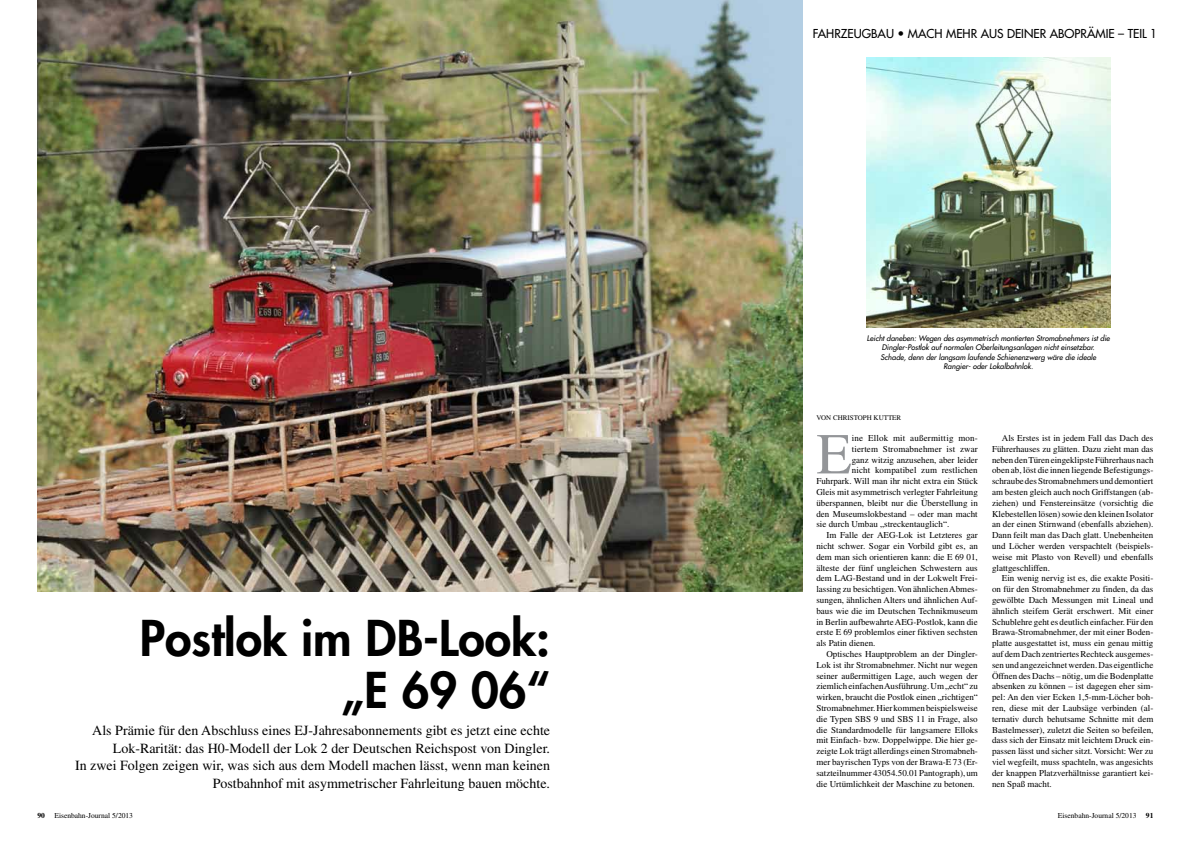
<style>
.page{position:relative;width:1191px;height:842px;background:#fff}
.page>*{position:absolute;margin:0;border:0;box-sizing:border-box;transform-origin:0 0}
.t1{font:57.9px "Times LT Std";color:#939598}
.t2{font:800 48px/52px "Futura Std";color:#000;text-align:right}
.t3{font:14px/17.5px "Times LT Std";color:#000;text-align:right}
.t4{font:500 12px "Futura Std";color:#000}
.t5{font:9px/10.8px "Times LT Std";color:#000;text-align:justify}
.t6{font:9px "Times LT Std";letter-spacing:.02em;color:#000}
.t7{font:italic 500 7.5px/9.5px "Futura Std";color:#000;text-align:center}
.t8{font:7.5px "Times LT Std";color:#000}
.t9{font:700 7.5px "Times LT Std";color:#000}
.t10{font:7px "Times LT Std";color:#000}
</style>
<div class="page">
<img style="left:38px;top:0;width:764px;height:591px">
<img style="left:866px;top:58px;width:244px;height:269px">
<h3 class="t4" style="left:813px;top:26px;width:346px">FAHRZEUGBAU • MACH MEHR AUS DEINER ABOPRÄMIE – TEIL 1</h3>
<p class="t7" style="left:867px;top:333px;width:244px">Leicht daneben: Wegen des asymmetrisch montierten Stromabnehmers ist die Dingler-Postlok auf normalen Oberleitungsanlagen nicht einsetzbar.<br>Schade, denn der langsam laufende Schienenzwerg wäre die ideale Rangier- oder Lokalbahnlok.</p>
<h2 class="t2" style="left:140px;top:613px;width:412px">Postlok im DB-Look: „E 69 06“</h2>
<p class="t3" style="left:75px;top:722px;width:476px">Als Prämie für den Abschluss eines EJ-Jahresabonnements gibt es jetzt eine echte Lok-Rarität: das H0-Modell der Lok 2 der Deutschen Reichspost von Dingler.<br>In zwei Folgen zeigen wir, was sich aus dem Modell machen lässt, wenn man keinen Postbahnhof mit asymmetrischer Fahrleitung bauen möchte.</p>
<p class="t10" style="left:816px;top:414px;width:6px">von</p>
<p class="t10" style="left:833px;top:414px;width:10px">Christoph</p>
<p class="t10" style="left:873px;top:414px;width:11px">Kutter</p>
<h1 class="t1" style="left:816px;top:421px;width:37px">E</h1>
<p class="t6" style="left:852px;top:433px;width:127px">ine Ellok mit außermittig mon-</p>
<p class="t5" style="left:852px;top:443px;width:127px">tiertem Stromabnehmer ist zwar</p>
<p class="t5" style="left:852px;top:454px;width:127px">ganz witzig anzusehen, aber leider</p>
<p class="t5" style="left:852px;top:465px;width:127px">nicht kompatibel zum restlichen</p>
<p class="t5" style="left:816px;top:476px;width:163px">Fuhrpark. Will man ihr nicht extra ein Stück</p>
<p class="t5" style="left:816px;top:487px;width:163px">Gleis mit asymmetrisch verlegter Fahrleitung</p>
<p class="t5" style="left:816px;top:497px;width:163px">überspannen, bleibt nur die Überstellung in</p>
<p class="t5" style="left:816px;top:508px;width:163px">den Museumslokbestand – oder man macht</p>
<p class="t5" style="left:816px;top:519px;width:134px">sie durch Umbau „streckentauglich“.</p>
<p class="t5" style="left:826px;top:530px;width:153px">Im Falle der AEG-Lok ist Letzteres gar</p>
<p class="t5" style="left:816px;top:541px;width:163px">nicht schwer. Sogar ein Vorbild gibt es, an</p>
<p class="t5" style="left:816px;top:551px;width:163px">dem man sich orientieren kann: die E 69 01,</p>
<p class="t5" style="left:816px;top:562px;width:163px">älteste der fünf ungleichen Schwestern aus</p>
<p class="t5" style="left:816px;top:573px;width:163px">dem LAG-Bestand und in der Lokwelt Frei-</p>
<p class="t5" style="left:816px;top:584px;width:163px">lassing zu besichtigen. Von ähnlichen Abmes-</p>
<p class="t5" style="left:816px;top:595px;width:163px">sungen, ähnlichen Alters und ähnlichen Auf-</p>
<p class="t5" style="left:816px;top:605px;width:163px">baus wie die im Deutschen Technikmuseum</p>
<p class="t5" style="left:816px;top:616px;width:163px">in Berlin aufbewahrte AEG-Postlok, kann die</p>
<p class="t5" style="left:816px;top:627px;width:163px">erste E 69 problemlos einer fiktiven sechsten</p>
<p class="t5" style="left:816px;top:638px;width:61px">als Patin dienen.</p>
<p class="t5" style="left:826px;top:649px;width:153px">Optisches Hauptproblem an der Dingler-</p>
<p class="t5" style="left:816px;top:659px;width:163px">Lok ist ihr Stromabnehmer. Nicht nur wegen</p>
<p class="t5" style="left:816px;top:670px;width:163px">seiner außermittigen Lage, auch wegen der</p>
<p class="t5" style="left:816px;top:681px;width:163px">ziemlich einfachen Ausführung. Um „echt“ zu</p>
<p class="t5" style="left:816px;top:692px;width:163px">wirken, braucht die Postlok einen „richtigen“</p>
<p class="t5" style="left:816px;top:703px;width:163px">Stromabnehmer. Hier kommen beispielsweise</p>
<p class="t5" style="left:816px;top:713px;width:163px">die Typen SBS 9 und SBS 11 in Frage, also</p>
<p class="t5" style="left:816px;top:724px;width:163px">die Standardmodelle für langsamere Elloks</p>
<p class="t5" style="left:816px;top:735px;width:163px">mit Einfach- bzw. Doppelwippe. Die hier ge-</p>
<p class="t5" style="left:816px;top:746px;width:163px">zeigte Lok trägt allerdings einen Stromabneh-</p>
<p class="t5" style="left:816px;top:757px;width:163px">mer bayrischen Typs von der Brawa-E 73 (Er-</p>
<p class="t5" style="left:816px;top:767px;width:163px">satzteilnummer 43054.50.01 Pantograph), um</p>
<p class="t5" style="left:816px;top:778px;width:160px">die Urtümlichkeit der Maschine zu betonen.</p>
<p class="t5" style="left:992px;top:433px;width:163px;text-indent:10px">Als Erstes ist in jedem Fall das Dach des Führerhauses zu glätten. Dazu zieht man das neben den Türen eingeklipste Führerhaus nach oben ab, löst die innen liegende Befestigungs&shy;schraube des Stromabnehmers und demontiert am besten gleich auch noch Griffstangen (ab&shy;ziehen) und Fenstereinsätze (vorsichtig die Klebestellen lösen) sowie den kleinen Isolator an der einen Stirnwand (ebenfalls abziehen).<br>Dann feilt man das Dach glatt. Unebenheiten und Löcher werden verspachtelt (beispiels&shy;weise mit Plasto von Revell) und ebenfalls glattgeschliffen.</p>
<p class="t5" style="left:992px;top:573px;width:163px;text-indent:10px">Ein wenig nervig ist es, die exakte Positi&shy;on für den Stromabnehmer zu finden, da das gewölbte Dach Messungen mit Lineal und ähnlich steifem Gerät erschwert. Mit einer Schublehre geht es deutlich einfacher. Für den Brawa-Stromabnehmer, der mit einer Boden&shy;platte ausgestattet ist, muss ein genau mittig auf dem Dach zentriertes Rechteck ausgemes&shy;sen und angezeichnet werden. Das eigentliche Öffnen des Dachs – nötig, um die Bodenplatte absenken zu können – ist dagegen eher sim&shy;pel: An den vier Ecken 1,5-mm-Löcher boh&shy;ren, diese mit der Laubsäge verbinden (al&shy;ternativ durch behutsame Schnitte mit dem Bastelmesser), zuletzt die Seiten so befeilen, dass sich der Einsatz mit leichtem Druck ein&shy;passen lässt und sicher sitzt. Vorsicht: Wer zu viel wegfeilt, muss spachteln, was angesichts der knappen Platzverhältnisse garantiert kei&shy;nen Spaß macht.</p>
<p class="t9" style="left:38px;top:810px;width:9px">90</p>
<p class="t8" style="left:54px;top:811px;width:80px">Eisenbahn-Journal 5/2013</p>
<p class="t8" style="left:1058px;top:811px;width:80px">Eisenbahn-Journal 5/2013</p>
<p class="t9" style="left:1145px;top:810px;width:9px">91</p>
</div>
